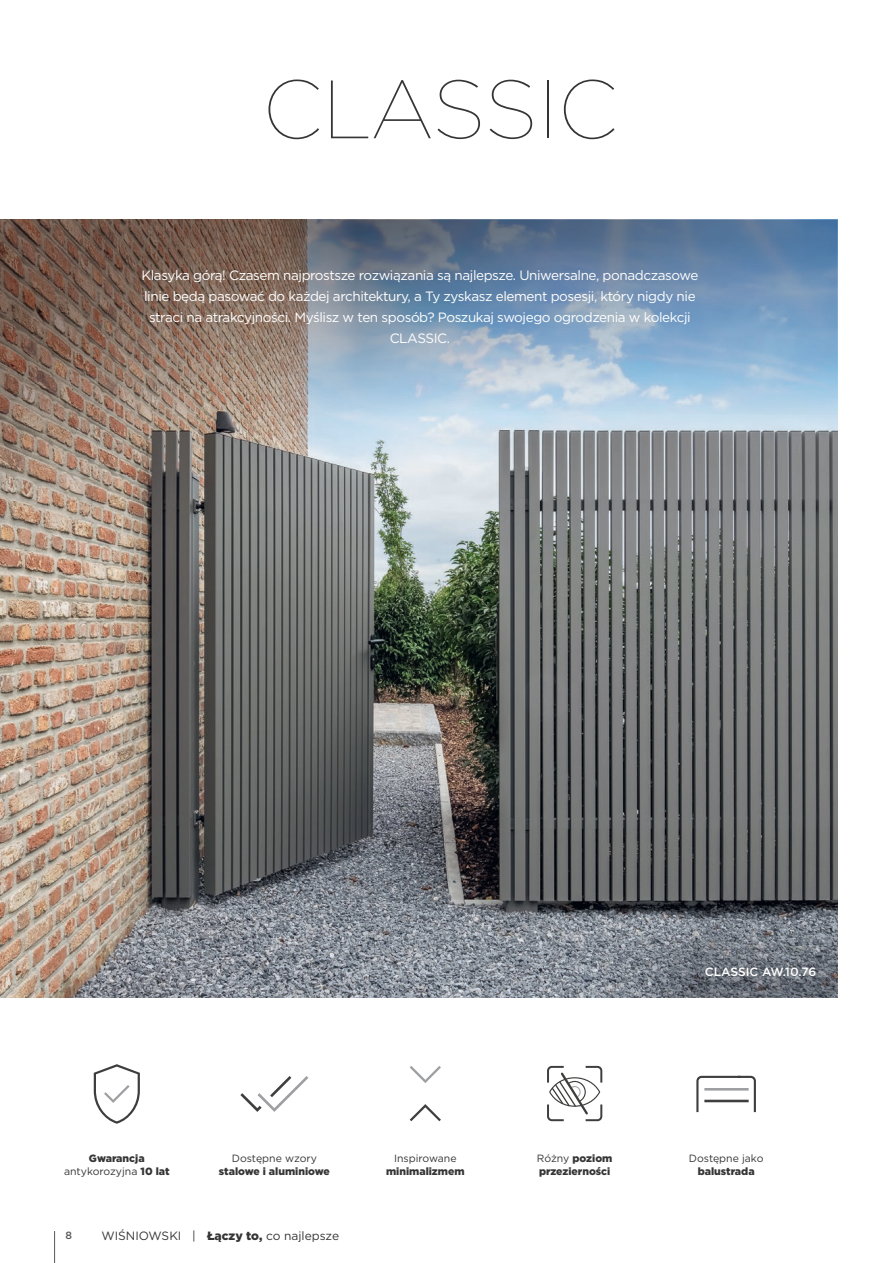
<style>
.page{position:relative;width:893px;height:1263px;background:#fff}
.page>*{position:absolute;margin:0;border:0;box-sizing:border-box;transform-origin:0 0}
._35_Header_Roboto{font:100 82.5px "Gotham";color:#363536}
._22_Roboto{font:13.5px/21px "Gotham";letter-spacing:-.03em;color:#fff;text-align:center}
.t1{font:12px "Gotham";color:#363536}
.t2{font:500 12px "Gotham";color:#fff}
.t3{font:900 10.5px/13.5px "Gotham";color:#363536}
.t4{font:10.5px/13.5px "Gotham";color:#363536;text-align:center}
.t5{font:500 10.5px "Gotham";color:#57585a}
.s1{font-weight:400}
.s2{font-weight:900}
</style>
<div class="page">
<hr style="left:54px;top:1231px;width:1px;height:32px;background:#57585a">
<img style="left:0;top:219px;width:838px;height:779px">
<svg style="left:244px;top:219px;width:594px;height:198px;background:#849ab1"></svg>
<svg style="left:94px;top:1064px;width:46px;height:60px"></svg>
<svg style="left:240px;top:1076px;width:68px;height:36px"></svg>
<svg style="left:696px;top:1076px;width:60px;height:36px"></svg>
<hr style="left:704px;top:1088px;width:45px;height:2px;background:#9d9fa2">
<hr style="left:704px;top:1100px;width:45px;height:2px;background:#3e3e3f">
<svg style="left:410px;top:1066px;width:31px;height:17px"></svg>
<svg style="left:410px;top:1104px;width:31px;height:17px"></svg>
<svg style="left:547px;top:1066px;width:55px;height:55px"></svg>
<svg style="left:566px;top:918px;width:272px;height:80px;background:#797f87"></svg>
<p class="_35_Header_Roboto" style="left:262px;top:58px;width:357px">CLASSIC</p>
<p class="_22_Roboto" style="left:141px;top:265px;width:558px">Klasyka górą! Czasem najprostsze rozwiązania są najlepsze. Uniwersalne, ponadczasowe linie będą pasować do każdej architektury, a Ty zyskasz element posesji, który nigdy nie straci na atrakcyjności. Myślisz w ten sposób? Poszukaj swojego ogrodzenia w kolekcji CLASSIC.</p>
<p class="t2" style="left:705px;top:964px;width:113px">CLASSIC AW.10.76</p>
<p class="t3" style="left:537px;top:1151px;width:77px"><span class="s1">Różny</span> poziom przezierności</p>
<p class="t3" style="left:64px;top:1151px;width:107px;text-align:center">Gwarancja <span class="s1">antykorozyjna</span> 10 lat</p>
<p class="t4" style="left:689px;top:1151px;width:76px">Dostępne jako <span class="s2">balustrada</span></p>
<p class="t4" style="left:394px;top:1151px;width:64px">Inspirowane</p>
<p class="t3" style="left:386px;top:1165px;width:80px">minimalizmem</p>
<p class="t4" style="left:232px;top:1151px;width:87px">Dostępne wzory</p>
<p class="t3" style="left:219px;top:1165px;width:112px">stalowe i aluminiowe</p>
<p class="t5" style="left:65px;top:1228px;width:8px">8</p>
<p class="t1" style="left:101px;top:1228px;width:239px">WIŚNIOWSKI | <span class="s2">Łączy to,</span> co najlepsze</p>
</div>
